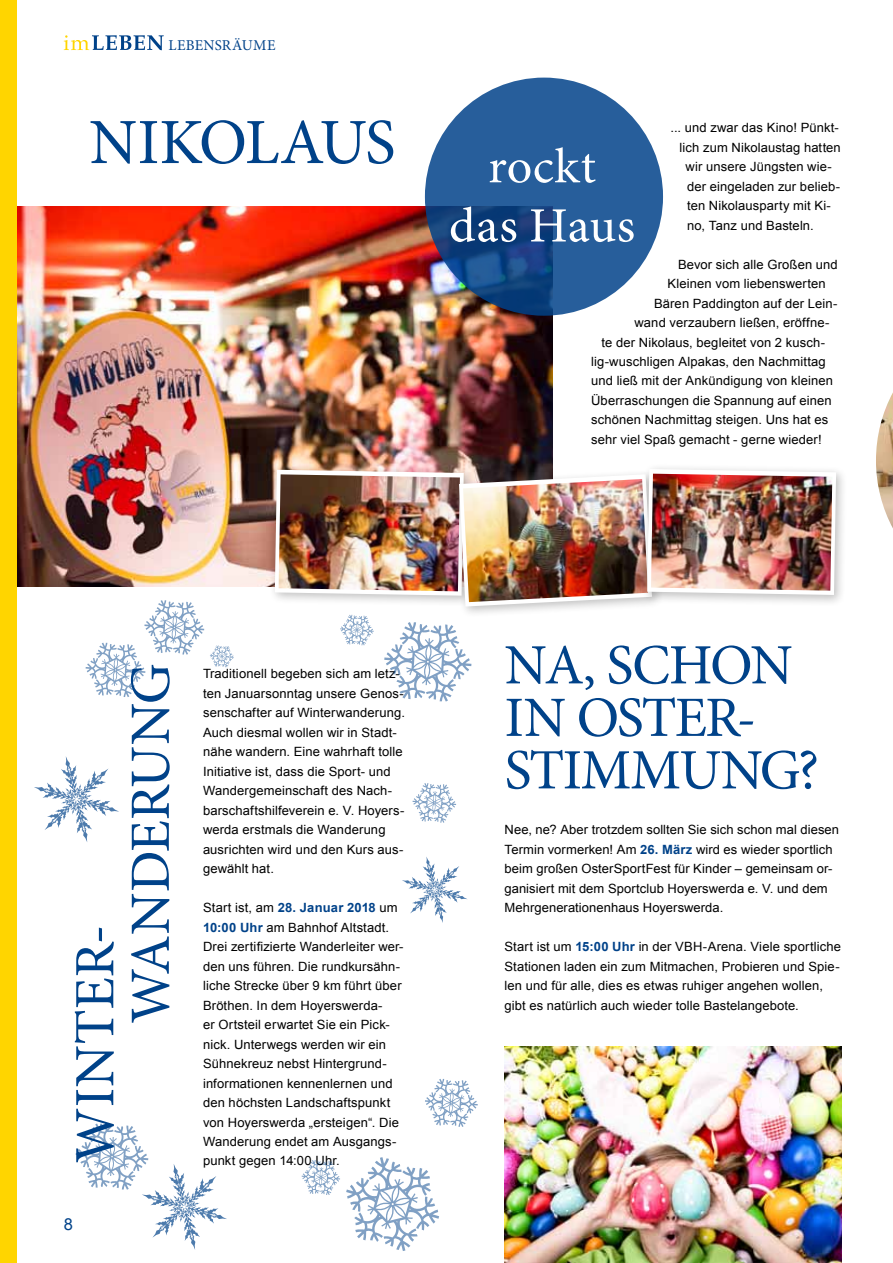
<style>
.page{position:relative;width:893px;height:1263px;background:#fff}
.page>*{position:absolute;margin:0;border:0;box-sizing:border-box;transform-origin:0 0}
.t1{font:64.5px "Minion Pro";letter-spacing:-.03em;color:#004289}
.t2{font:57px/52.5px "Minion Pro";letter-spacing:-.025em;color:#004289}
.t3{font:57px/55.5px "Minion Pro";color:#004289}
.t4{font:16.5px "Arial";color:#004289}
.t5{font:15px "Minion Pro";letter-spacing:.02em;color:#004289}
.t6{font:12.75px/19.5px "Arial";letter-spacing:.01em;color:#000}
.s1{font-weight:700;color:#004289}
</style>
<div class="page">
<div style="left:0;top:0;width:17px;height:1263px;background:#ffd500"></div>
<svg style="left:64px;top:35px;width:100px;height:15px"></svg>
<img style="left:504px;top:1047px;width:338px;height:216px">
<img style="left:17px;top:206px;width:536px;height:381px">
<svg style="left:425px;top:78px;width:238px;height:238px;background:#225895"></svg>
<svg style="left:451px;top:206px;width:183px;height:36px"></svg>
<svg style="left:490px;top:147px;width:106px;height:36px"></svg>
<div style="left:269px;top:464px;width:207px;height:144px;background:#000;opacity:.25"></div>
<div style="left:453px;top:468px;width:211px;height:150px;background:#000;opacity:.25"></div>
<div style="left:641px;top:463px;width:207px;height:144px;background:#000;opacity:.25"></div>
<img style="left:275px;top:469px;width:561px;height:137px">
<img style="left:651px;top:474px;width:181px;height:117px">
<svg style="left:413px;top:783px;width:43px;height:40px"></svg>
<svg style="left:340px;top:615px;width:34px;height:30px"></svg>
<svg style="left:384px;top:622px;width:87px;height:80px"></svg>
<svg style="left:425px;top:1079px;width:53px;height:48px"></svg>
<svg style="left:346px;top:1157px;width:93px;height:94px"></svg>
<svg style="left:302px;top:1160px;width:38px;height:35px"></svg>
<svg style="left:76px;top:1123px;width:151px;height:127px"></svg>
<svg style="left:34px;top:756px;width:85px;height:86px"></svg>
<svg style="left:86px;top:600px;width:118px;height:97px"></svg>
<svg style="left:210px;top:645px;width:24px;height:22px"></svg>
<svg style="left:402px;top:857px;width:66px;height:66px"></svg>
<img style="left:876px;top:392px;width:17px;height:136px">
<p class="t5" style="left:169px;top:35px;width:108px">LEBENSRÄUME</p>
<h1 class="t1" style="left:89px;top:99px;width:308px">NIKOLAUS</h1>
<h2 class="t3" style="left:68px;top:1024px;width:362px;text-indent:-140px;rotate:-90deg">WINTER-<br>WANDERUNG</h2>
<p class="t4" style="left:64px;top:1214px;width:11px">8</p>
<p class="t6" style="left:203px;top:664px;width:203px">Traditionell begeben sich am letz&shy;ten Januarsonntag unsere Genos&shy;senschafter auf Winterwanderung.<br>Auch diesmal wollen wir in Stadt&shy;nähe wandern. Eine wahrhaft tolle<br>Initiative ist, dass die Sport- und<br>Wandergemeinschaft des Nach&shy;barschaftshilfeverein e. V. Hoyers&shy;werda erstmals die Wanderung ausrichten wird und den Kurs aus&shy;gewählt hat.</p>
<p class="t6" style="left:203px;top:898px;width:202px">Start ist, am <span class="s1">28. Januar 2018</span> um<br><span class="s1">10:00 Uhr</span> am Bahnhof Altstadt.<br>Drei zertifizierte Wanderleiter wer&shy;den uns führen. Die rundkursähn&shy;liche Strecke über 9 km führt über<br>Bröthen. In dem Hoyerswerda-<br>er Ortsteil erwartet Sie ein Pick&shy;nick. Unterwegs werden wir ein<br>Sühnekreuz nebst Hintergrund&shy;informationen kennenlernen und den höchsten Landschaftspunkt von Hoyerswerda „ersteigen“. Die<br>Wanderung endet am Ausgangs&shy;punkt gegen 14:00 Uhr.</p>
<p class="t6" style="left:671px;top:118px;width:170px">... und zwar das Kino! Pünkt-</p>
<p class="t6" style="left:680px;top:137px;width:163px">lich zum Nikolaustag hatten</p>
<p class="t6" style="left:686px;top:157px;width:148px">wir unsere Jüngsten wie-</p>
<p class="t6" style="left:687px;top:176px;width:155px">der eingeladen zur belieb-</p>
<p class="t6" style="left:687px;top:196px;width:145px">ten Nikolausparty mit Ki-</p>
<p class="t6" style="left:687px;top:215px;width:128px">no, Tanz und Basteln.</p>
<p class="t6" style="left:678px;top:254px;width:161px">Bevor sich alle Großen und</p>
<p class="t6" style="left:668px;top:274px;width:160px">Kleinen vom liebenswerten</p>
<p class="t6" style="left:654px;top:293px;width:185px">Bären Paddington auf der Lein-</p>
<p class="t6" style="left:635px;top:313px;width:196px">wand verzaubern ließen, eröffne-</p>
<p class="t6" style="left:602px;top:332px;width:225px">te der Nikolaus, begleitet von 2 kusch-</p>
<p class="t6" style="left:591px;top:352px;width:236px">lig-wuschligen Alpakas, den Nachmittag</p>
<p class="t6" style="left:591px;top:371px;width:243px">und ließ mit der Ankündigung von kleinen</p>
<p class="t6" style="left:591px;top:391px;width:242px">Überraschungen die Spannung auf einen</p>
<p class="t6" style="left:591px;top:410px;width:239px">schönen Nachmittag steigen. Uns hat es</p>
<p class="t6" style="left:591px;top:430px;width:232px">sehr viel Spaß gemacht - gerne wieder!</p>
<h2 class="t2" style="left:504px;top:639px;width:316px">NA, SCHON<br>IN OSTER-<br>STIMMUNG?</h2>
<p class="t6" style="left:504px;top:820px;width:336px">Nee, ne? Aber trotzdem sollten Sie sich schon mal diesen Termin vormerken! Am <span class="s1">26. März</span> wird es wieder sportlich beim großen OsterSportFest für Kinder – gemeinsam or&shy;ganisiert mit dem Sportclub Hoyerswerda e. V. und dem Mehrgenerationenhaus Hoyerswerda.</p>
<p class="t6" style="left:504px;top:937px;width:338px">Start ist um <span class="s1">15:00 Uhr</span> in der VBH-Arena. Viele sportliche Stationen laden ein zum Mitmachen, Probieren und Spie&shy;len und für alle, dies es etwas ruhiger angehen wollen, gibt es natürlich auch wieder tolle Bastelangebote.</p>
</div>
